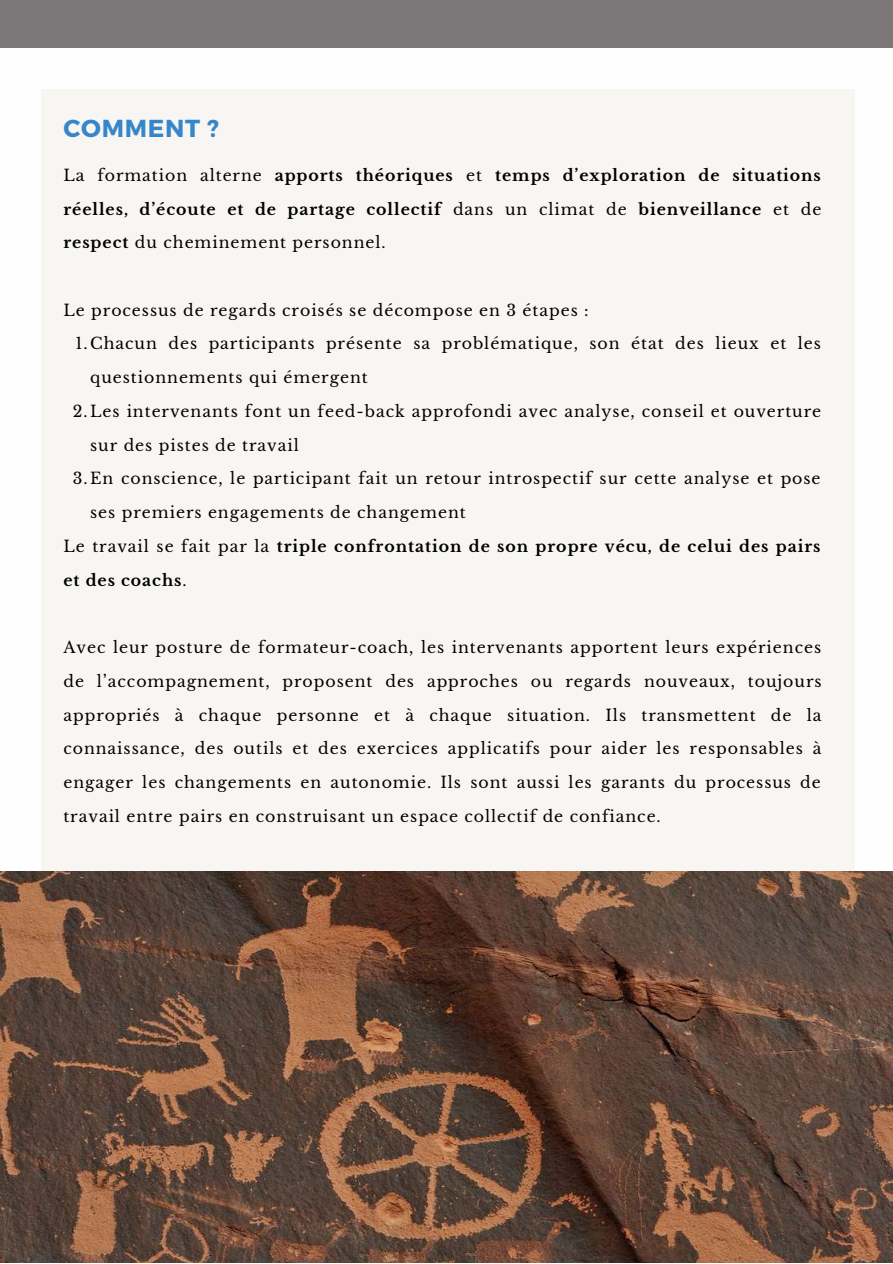
<style>
.page{position:relative;width:893px;height:1264px;background:#fff}
.page>*{position:absolute;margin:0;border:0;box-sizing:border-box;transform-origin:0 0}
.t1{font:700 24.6px "Montserrat";letter-spacing:.03em;color:#3786ca}
.t2{font:15.75px/33.8px "Libre Baskerville";letter-spacing:.06em;color:#000;text-align:justify}
.t3{font:700 15.75px/33.8px "Libre Baskerville";letter-spacing:.06em;color:#000;text-align:justify}
.s1{font-weight:400}
</style>
<div class="page">
<div style="left:42px;top:89px;width:812px;height:858px;background:#f8f6f2"></div>
<div style="left:0;top:0;width:892px;height:47px;background:#7b7778"></div>
<img style="left:0;top:871px;width:892px;height:391px">
<h1 class="t1" style="left:63px;top:112px;width:157px">COMMENT ?</h1>
<p class="t3" style="left:63px;top:158px;width:759px"><span class="s1">La formation alterne</span> apports théoriques <span class="s1">et</span> temps d’exploration de situations réelles, d’écoute et de partage collectif <span class="s1">dans un climat de</span> bienveillance <span class="s1">et de </span>respect <span class="s1">du cheminement personnel.</span></p>
<p class="t2" style="left:63px;top:293px;width:526px">Le processus de regards croisés se décompose en 3 étapes :</p>
<p class="t2" style="left:76px;top:327px;width:747px">1.Chacun des participants présente sa problématique, son état des lieux et les</p>
<p class="t2" style="left:90px;top:361px;width:279px">questionnements qui émergent</p>
<p class="t2" style="left:73px;top:394px;width:749px">2.Les intervenants font un feed-back approfondi avec analyse, conseil et ouverture</p>
<p class="t2" style="left:90px;top:428px;width:210px">sur des pistes de travail</p>
<p class="t2" style="left:73px;top:462px;width:749px">3.En conscience, le participant fait un retour introspectif sur cette analyse et pose</p>
<p class="t2" style="left:90px;top:496px;width:377px">ses premiers engagements de changement</p>
<p class="t3" style="left:63px;top:529px;width:758px"><span class="s1">Le travail se fait par la</span> triple confrontation de son propre vécu, de celui des pairs et des coachs<span class="s1">.</span></p>
<p class="t2" style="left:63px;top:630px;width:759px">Avec leur posture de formateur-coach, les intervenants apportent leurs expériences de l’accompagnement, proposent des approches ou regards nouveaux, toujours appropriés à chaque personne et à chaque situation. Ils transmettent de la connaissance, des outils et des exercices applicatifs pour aider les responsables à engager les changements en autonomie. Ils sont aussi les garants du processus de travail entre pairs en construisant un espace collectif de confiance.</p>
</div>
